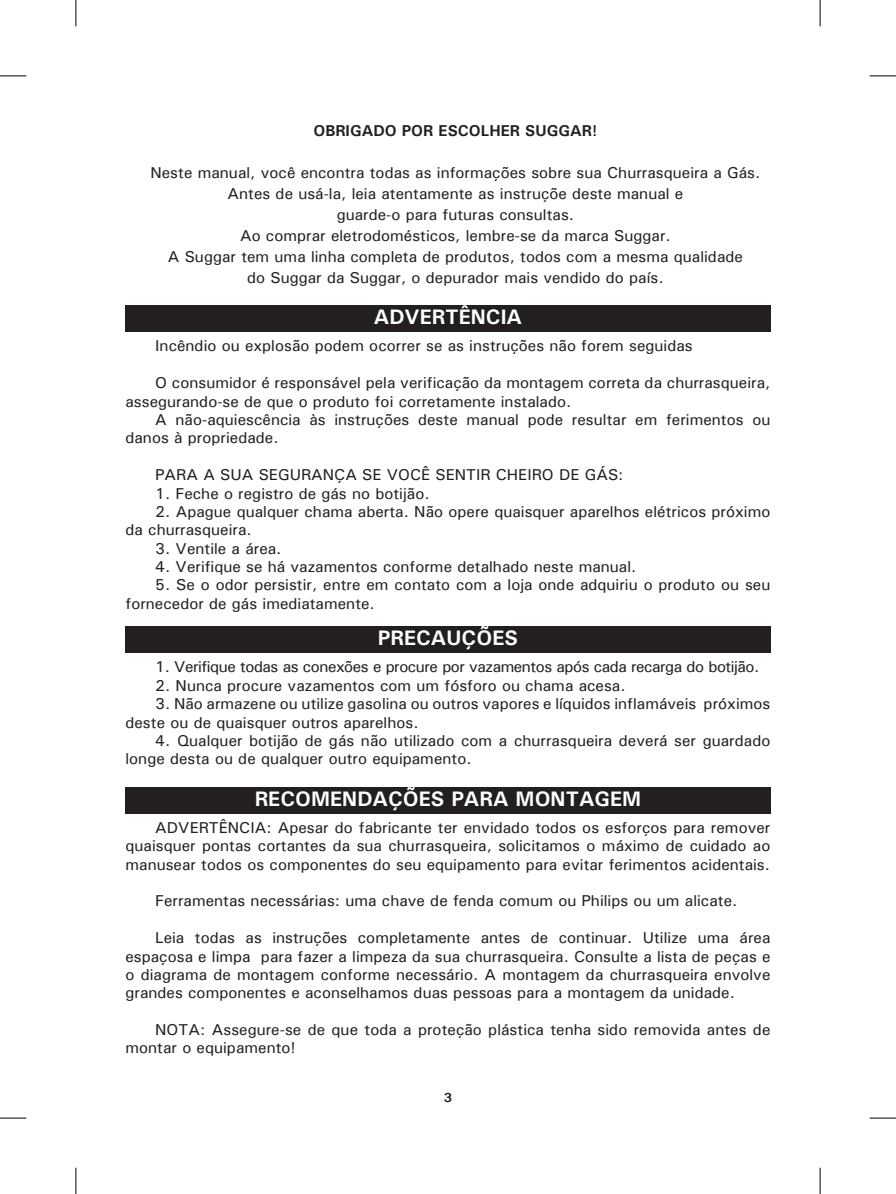
<style>
.page{position:relative;width:896px;height:1194px;background:#fff}
.page>*{position:absolute;margin:0;border:0;box-sizing:border-box;transform-origin:0 0}
.t1{font:700 21px "Univers";color:#fff}
.t2{font:15.75px/18.4px "Univers";color:#231f20}
.t3{font:15.75px "Univers";letter-spacing:-.03em;color:#231f20}
.t4{font:700 15.75px "Univers";color:#231f20}
.t5{font:700 13.12px "Univers";color:#231f20}
</style>
<div class="page">
<div style="left:125px;top:306px;width:645px;height:26px;background:#231f20"></div>
<div style="left:125px;top:626px;width:645px;height:27px;background:#231f20"></div>
<div style="left:125px;top:787px;width:645px;height:26px;background:#231f20"></div>
<svg style="left:0;top:76px;width:26px;height:1px"></svg>
<svg style="left:870px;top:76px;width:26px;height:1px"></svg>
<svg style="left:0;top:1117px;width:26px;height:1px"></svg>
<svg style="left:870px;top:1117px;width:26px;height:1px"></svg>
<svg style="left:76px;top:0;width:1px;height:26px"></svg>
<svg style="left:76px;top:1167px;width:1px;height:26px"></svg>
<svg style="left:820px;top:0;width:1px;height:26px"></svg>
<svg style="left:820px;top:1167px;width:1px;height:26px"></svg>
<p class="t4" style="left:313px;top:121px;width:285px">OBRIGADO POR ESCOLHER SUGGAR!</p>
<p class="t2" style="left:150px;top:163px;width:611px">Neste manual, você encontra todas as informações sobre sua Churrasqueira a Gás.</p>
<p class="t2" style="left:227px;top:184px;width:457px">Antes de usá-la, leia atentamente as instruçõe deste manual e</p>
<p class="t2" style="left:337px;top:205px;width:239px">guarde-o para futuras consultas.</p>
<p class="t2" style="left:240px;top:226px;width:432px">Ao comprar eletrodomésticos, lembre-se da marca Suggar.</p>
<p class="t2" style="left:168px;top:247px;width:577px">A Suggar tem uma linha completa de produtos, todos com a mesma qualidade</p>
<p class="t2" style="left:247px;top:268px;width:418px">do Suggar da Suggar, o depurador mais vendido do país.</p>
<p class="t1" style="left:374px;top:304px;width:150px">ADVERTÊNCIA</p>
<p class="t2" style="left:155px;top:336px;width:539px">Incêndio ou explosão podem ocorrer se as instruções não forem seguidas</p>
<p class="t2" style="left:125px;top:373px;width:646px;text-indent:30px">O consumidor é responsável pela verificação da montagem correta da churrasqueira, assegurando-se de que o produto foi corretamente instalado.</p>
<p class="t2" style="left:125px;top:410px;width:646px;text-indent:30px">A não-aquiescência às instruções deste manual pode resultar em ferimentos ou danos à propriedade.</p>
<p class="t2" style="left:155px;top:465px;width:470px">PARA A SUA SEGURANÇA SE VOCÊ SENTIR CHEIRO DE GÁS:</p>
<p class="t2" style="left:155px;top:483px;width:276px">1. Feche o registro de gás no botijão.</p>
<p class="t2" style="left:125px;top:502px;width:646px;text-indent:30px">2. Apague qualquer chama aberta. Não opere quaisquer aparelhos elétricos próximo da churrasqueira.</p>
<p class="t2" style="left:155px;top:539px;width:128px">3. Ventile a área.</p>
<p class="t2" style="left:155px;top:557px;width:483px">4. Verifique se há vazamentos conforme detalhado neste manual.</p>
<p class="t2" style="left:125px;top:575px;width:646px;text-indent:30px">5. Se o odor persistir, entre em contato com a loja onde adquiriu o produto ou seu fornecedor de gás imediatamente.</p>
<p class="t1" style="left:378px;top:625px;width:142px">PRECAUÇÕES</p>
<p class="t3" style="left:155px;top:657px;width:606px">1. Verifique todas as conexões e procure por vazamentos após cada recarga do botijão.</p>
<p class="t2" style="left:155px;top:676px;width:472px">2. Nunca procure vazamentos com um fósforo ou chama acesa.</p>
<p class="t2" style="left:125px;top:694px;width:646px;text-indent:30px">3. Não armazene ou utilize gasolina ou outros vapores e líquidos inflamáveis próximos deste ou de quaisquer outros aparelhos.</p>
<p class="t2" style="left:125px;top:731px;width:646px;text-indent:30px">4. Qualquer botijão de gás não utilizado com a churrasqueira deverá ser guardado longe desta ou de qualquer outro equipamento.</p>
<p class="t1" style="left:255px;top:785px;width:388px">RECOMENDAÇÕES PARA MONTAGEM</p>
<p class="t2" style="left:125px;top:818px;width:646px;text-align:justify;text-indent:30px">ADVERTÊNCIA: Apesar do fabricante ter envidado todos os esforços para remover quaisquer pontas cortantes da sua churrasqueira, solicitamos o máximo de cuidado ao manusear todos os componentes do seu equipamento para evitar ferimentos acidentais.</p>
<p class="t2" style="left:155px;top:891px;width:584px">Ferramentas necessárias: uma chave de fenda comum ou Philips ou um alicate.</p>
<p class="t2" style="left:125px;top:928px;width:646px;text-align:justify;text-indent:30px">Leia todas as instruções completamente antes de continuar. Utilize uma área espaçosa e limpa para fazer a limpeza da sua churrasqueira. Consulte a lista de peças e o diagrama de montagem conforme necessário. A montagem da churrasqueira envolve grandes componentes e aconselhamos duas pessoas para a montagem da unidade.</p>
<p class="t2" style="left:125px;top:1020px;width:646px;text-indent:30px">NOTA: Assegure-se de que toda a proteção plástica tenha sido removida antes de montar o equipamento!</p>
<p class="t5" style="left:444px;top:1089px;width:10px">3</p>
</div>
